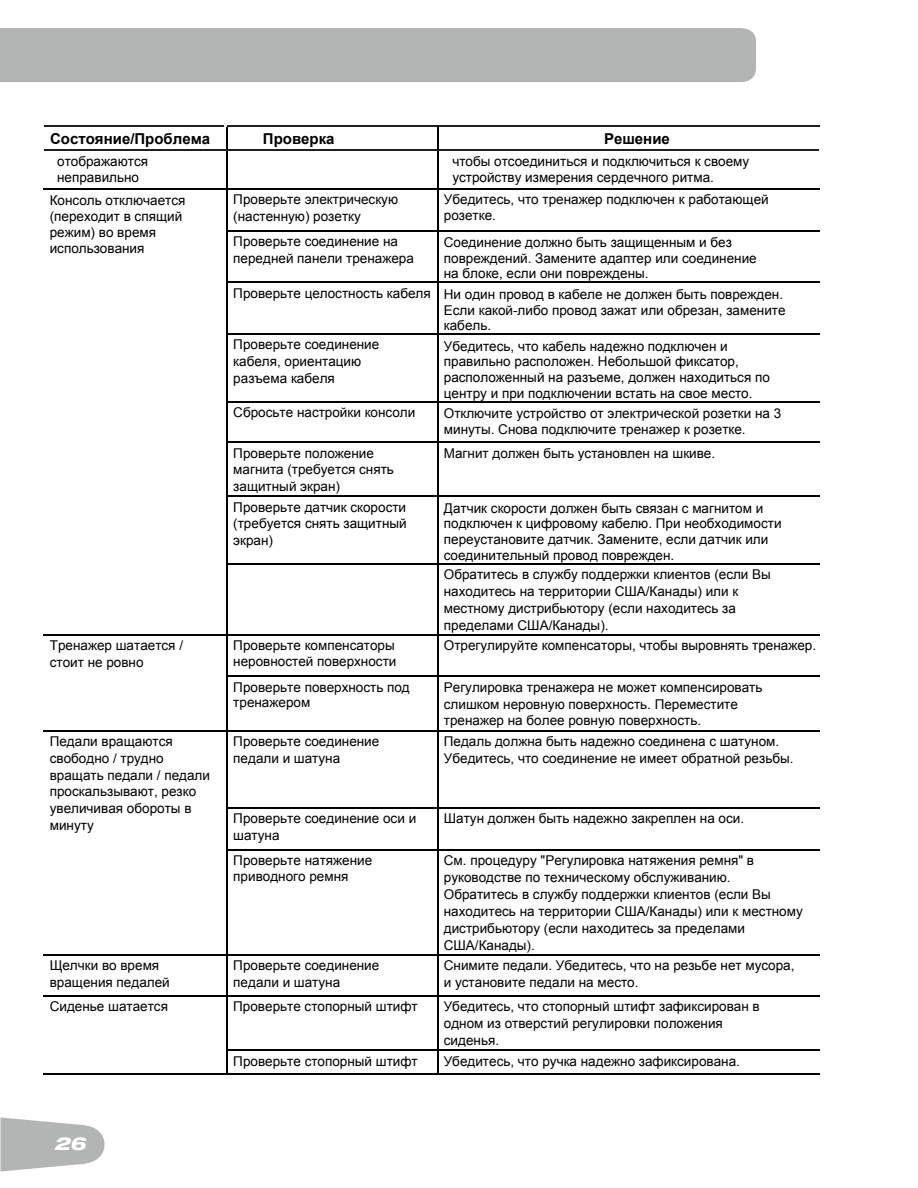
<style>
.page{position:relative;width:918px;height:1188px;background:#fff}
.page>*{position:absolute;margin:0;border:0;box-sizing:border-box;transform-origin:0 0}
.t1{font:italic 800 expanded 18px "Helvetica Neue";color:#fff}
.t2{font:700 15px "Arial";color:#000}
.t3{font:13.5px/17px "Arial";color:#000}
</style>
<div class="page">
<div style="left:0;top:28px;width:756px;height:54px;background:#b3b4b4"></div>
<svg style="left:0;top:1118px;width:105px;height:54px"></svg>
<hr style="left:437px;top:1073px;width:383px;height:2px;background:#000">
<hr style="left:227px;top:1073px;width:211px;height:2px;background:#000">
<svg style="left:437px;top:1051px;width:1px;height:22px"></svg>
<hr style="left:437px;top:1050px;width:383px;height:1px;background:#000">
<hr style="left:227px;top:1050px;width:211px;height:1px;background:#000">
<hr style="left:437px;top:996px;width:1px;height:55px;background:#000">
<hr style="left:43px;top:1073px;width:185px;height:2px;background:#000">
<hr style="left:227px;top:996px;width:1px;height:79px;background:#000">
<hr style="left:437px;top:996px;width:383px;height:1px;background:#000">
<hr style="left:227px;top:996px;width:211px;height:1px;background:#000">
<hr style="left:437px;top:954px;width:1px;height:43px;background:#000">
<hr style="left:43px;top:996px;width:185px;height:1px;background:#000">
<hr style="left:227px;top:954px;width:1px;height:43px;background:#000">
<hr style="left:437px;top:954px;width:383px;height:1px;background:#000">
<hr style="left:227px;top:954px;width:211px;height:1px;background:#000">
<hr style="left:437px;top:849px;width:1px;height:106px;background:#000">
<hr style="left:437px;top:849px;width:383px;height:1px;background:#000">
<hr style="left:227px;top:849px;width:211px;height:1px;background:#000">
<hr style="left:437px;top:808px;width:1px;height:42px;background:#000">
<hr style="left:437px;top:808px;width:383px;height:1px;background:#000">
<hr style="left:227px;top:808px;width:211px;height:1px;background:#000">
<hr style="left:437px;top:730px;width:1px;height:79px;background:#000">
<hr style="left:43px;top:954px;width:185px;height:1px;background:#000">
<hr style="left:227px;top:730px;width:1px;height:225px;background:#000">
<hr style="left:437px;top:730px;width:383px;height:1px;background:#000">
<hr style="left:227px;top:730px;width:211px;height:1px;background:#000">
<hr style="left:437px;top:676px;width:1px;height:55px;background:#000">
<hr style="left:437px;top:676px;width:383px;height:1px;background:#000">
<hr style="left:227px;top:676px;width:211px;height:1px;background:#000">
<hr style="left:437px;top:634px;width:1px;height:43px;background:#000">
<hr style="left:43px;top:730px;width:185px;height:1px;background:#000">
<hr style="left:227px;top:634px;width:1px;height:97px;background:#000">
<hr style="left:437px;top:634px;width:383px;height:1px;background:#000">
<hr style="left:227px;top:634px;width:211px;height:1px;background:#000">
<hr style="left:437px;top:563px;width:1px;height:72px;background:#000">
<hr style="left:437px;top:563px;width:383px;height:1px;background:#000">
<hr style="left:227px;top:563px;width:211px;height:1px;background:#000">
<hr style="left:437px;top:496px;width:1px;height:68px;background:#000">
<hr style="left:437px;top:496px;width:383px;height:1px;background:#000">
<hr style="left:227px;top:496px;width:211px;height:1px;background:#000">
<hr style="left:437px;top:442px;width:1px;height:55px;background:#000">
<hr style="left:437px;top:442px;width:383px;height:1px;background:#000">
<hr style="left:227px;top:442px;width:211px;height:1px;background:#000">
<hr style="left:437px;top:401px;width:1px;height:42px;background:#000">
<hr style="left:437px;top:401px;width:383px;height:1px;background:#000">
<hr style="left:227px;top:401px;width:211px;height:1px;background:#000">
<hr style="left:437px;top:334px;width:1px;height:68px;background:#000">
<hr style="left:437px;top:334px;width:383px;height:1px;background:#000">
<hr style="left:227px;top:334px;width:211px;height:1px;background:#000">
<hr style="left:437px;top:282px;width:1px;height:53px;background:#000">
<hr style="left:437px;top:282px;width:383px;height:1px;background:#000">
<hr style="left:227px;top:282px;width:211px;height:1px;background:#000">
<hr style="left:437px;top:230px;width:1px;height:53px;background:#000">
<hr style="left:437px;top:230px;width:383px;height:1px;background:#000">
<hr style="left:227px;top:230px;width:211px;height:1px;background:#000">
<hr style="left:437px;top:188px;width:1px;height:43px;background:#000">
<hr style="left:43px;top:634px;width:185px;height:1px;background:#000">
<hr style="left:227px;top:188px;width:1px;height:447px;background:#000">
<hr style="left:437px;top:188px;width:383px;height:2px;background:#000">
<hr style="left:227px;top:188px;width:211px;height:2px;background:#000">
<hr style="left:437px;top:127px;width:1px;height:62px;background:#000">
<hr style="left:43px;top:188px;width:185px;height:2px;background:#000">
<hr style="left:227px;top:127px;width:1px;height:62px;background:#000">
<hr style="left:49px;top:149px;width:179px;height:1px;background:#231f20">
<hr style="left:434px;top:126px;width:386px;height:1px;background:#231f20">
<hr style="left:432px;top:149px;width:387px;height:1px;background:#231f20">
<hr style="left:227px;top:126px;width:218px;height:1px;background:#231f20">
<hr style="left:227px;top:149px;width:218px;height:1px;background:#231f20">
<hr style="left:45px;top:126px;width:179px;height:1px;background:#231f20">
<hr style="left:45px;top:149px;width:179px;height:1px;background:#231f20">
<p class="t2" style="left:50px;top:130px;width:162px">Состояние/Проблема</p>
<p class="t2" style="left:263px;top:130px;width:73px">Проверка</p>
<p class="t2" style="left:604px;top:130px;width:67px">Решение</p>
<p class="t3" style="left:57px;top:154px;width:92px;line-height:15.8px">отображаются неправильно</p>
<p class="t3" style="left:452px;top:154px;width:298px;line-height:15.8px">чтобы отсоединиться и подключиться к своему устройству измерения сердечного ритма.</p>
<p class="t3" style="left:50px;top:193px;width:137px;line-height:15.8px">Консоль отключается (переходит в спящий режим) во время использования</p>
<p class="t3" style="left:233px;top:191px;width:166px">Проверьте электрическую (настенную) розетку</p>
<p class="t3" style="left:444px;top:192px;width:326px;line-height:15.8px">Убедитесь, что тренажер подключен к работающей розетке.</p>
<p class="t3" style="left:233px;top:233px;width:182px">Проверьте соединение на передней панели тренажера</p>
<p class="t3" style="left:444px;top:234px;width:314px;line-height:15.8px">Соединение должно быть защищенным и без повреждений. Замените адаптер или соединение на блоке, если они повреждены.</p>
<p class="t3" style="left:444px;top:286px;width:343px;line-height:15.8px;text-indent:-211px">Проверьте целостность кабеля Ни один провод в кабеле не должен быть поврежден.<br>Если какой-либо провод зажат или обрезан, замените кабель.</p>
<p class="t3" style="left:233px;top:336px;width:148px">Проверьте соединение кабеля, ориентацию разъема кабеля</p>
<p class="t3" style="left:444px;top:338px;width:328px;line-height:15.8px">Убедитесь, что кабель надежно подключен и правильно расположен. Небольшой фиксатор, расположенный на разъеме, должен находиться по центру и при подключении встать на свое место.</p>
<p class="t3" style="left:233px;top:404px;width:183px">Сбросьте настройки консоли</p>
<p class="t3" style="left:444px;top:406px;width:339px;line-height:15.8px">Отключите устройство от электрической розетки на 3 минуты. Снова подключите тренажер к розетке.</p>
<p class="t3" style="left:233px;top:444px;width:162px">Проверьте положение магнита (требуется снять защитный экран)</p>
<p class="t3" style="left:444px;top:444px;width:273px">Магнит должен быть установлен на шкиве.</p>
<p class="t3" style="left:233px;top:498px;width:175px;text-align:justify">Проверьте датчик скорости (требуется снять защитный экран)</p>
<p class="t3" style="left:444px;top:500px;width:339px;line-height:15.8px">Датчик скорости должен быть связан с магнитом и подключен к цифровому кабелю. При необходимости переустановите датчик. Замените, если датчик или соединительный провод поврежден.</p>
<p class="t3" style="left:444px;top:566px;width:329px">Обратитесь в службу поддержки клиентов (если Вы находитесь на территории США/Канады) или к местному дистрибьютору (если находитесь за пределами США/Канады).</p>
<p class="t3" style="left:50px;top:637px;width:135px">Тренажер шатается / стоит не ровно</p>
<p class="t3" style="left:233px;top:637px;width:165px;line-height:15.8px">Проверьте компенсаторы неровностей поверхности</p>
<p class="t3" style="left:444px;top:637px;width:374px">Отрегулируйте компенсаторы, чтобы выровнять тренажер.</p>
<p class="t3" style="left:233px;top:679px;width:178px;line-height:15.8px">Проверьте поверхность под тренажером</p>
<p class="t3" style="left:444px;top:679px;width:320px">Регулировка тренажера не может компенсировать слишком неровную поверхность. Переместите тренажер на более ровную поверхность.</p>
<p class="t3" style="left:50px;top:733px;width:162px">Педали вращаются свободно / трудно вращать педали / педали проскальзывают, резко увеличивая обороты в минуту</p>
<p class="t3" style="left:233px;top:733px;width:148px">Проверьте соединение педали и шатуна</p>
<p class="t3" style="left:444px;top:733px;width:351px">Педаль должна быть надежно соединена с шатуном.<br>Убедитесь, что соединение не имеет обратной резьбы.</p>
<p class="t3" style="left:233px;top:810px;width:184px">Проверьте соединение оси и шатуна</p>
<p class="t3" style="left:444px;top:810px;width:302px">Шатун должен быть надежно закреплен на оси.</p>
<p class="t3" style="left:233px;top:853px;width:140px;line-height:15.8px">Проверьте натяжение приводного ремня</p>
<p class="t3" style="left:444px;top:852px;width:361px">См. процедуру "Регулировка натяжения ремня" в руководстве по техническому обслуживанию.<br>Обратитесь в службу поддержки клиентов (если Вы находитесь на территории США/Канады) или к местному дистрибьютору (если находитесь за пределами США/Канады).</p>
<p class="t3" style="left:50px;top:957px;width:122px">Щелчки во время вращения педалей</p>
<p class="t3" style="left:233px;top:957px;width:148px">Проверьте соединение педали и шатуна</p>
<p class="t3" style="left:444px;top:957px;width:352px">Снимите педали. Убедитесь, что на резьбе нет мусора, и установите педали на место.</p>
<p class="t3" style="left:50px;top:998px;width:120px">Сиденье шатается</p>
<p class="t3" style="left:233px;top:998px;width:186px">Проверьте стопорный штифт</p>
<p class="t3" style="left:444px;top:998px;width:318px">Убедитесь, что стопорный штифт зафиксирован в одном из отверстий регулировки положения сиденья.</p>
<p class="t3" style="left:233px;top:1052px;width:186px">Проверьте стопорный штифт</p>
<p class="t3" style="left:444px;top:1052px;width:298px">Убедитесь, что ручка надежно зафиксирована.</p>
<h1 class="t1" style="left:54px;top:1132px;width:33px">26</h1>
</div>
